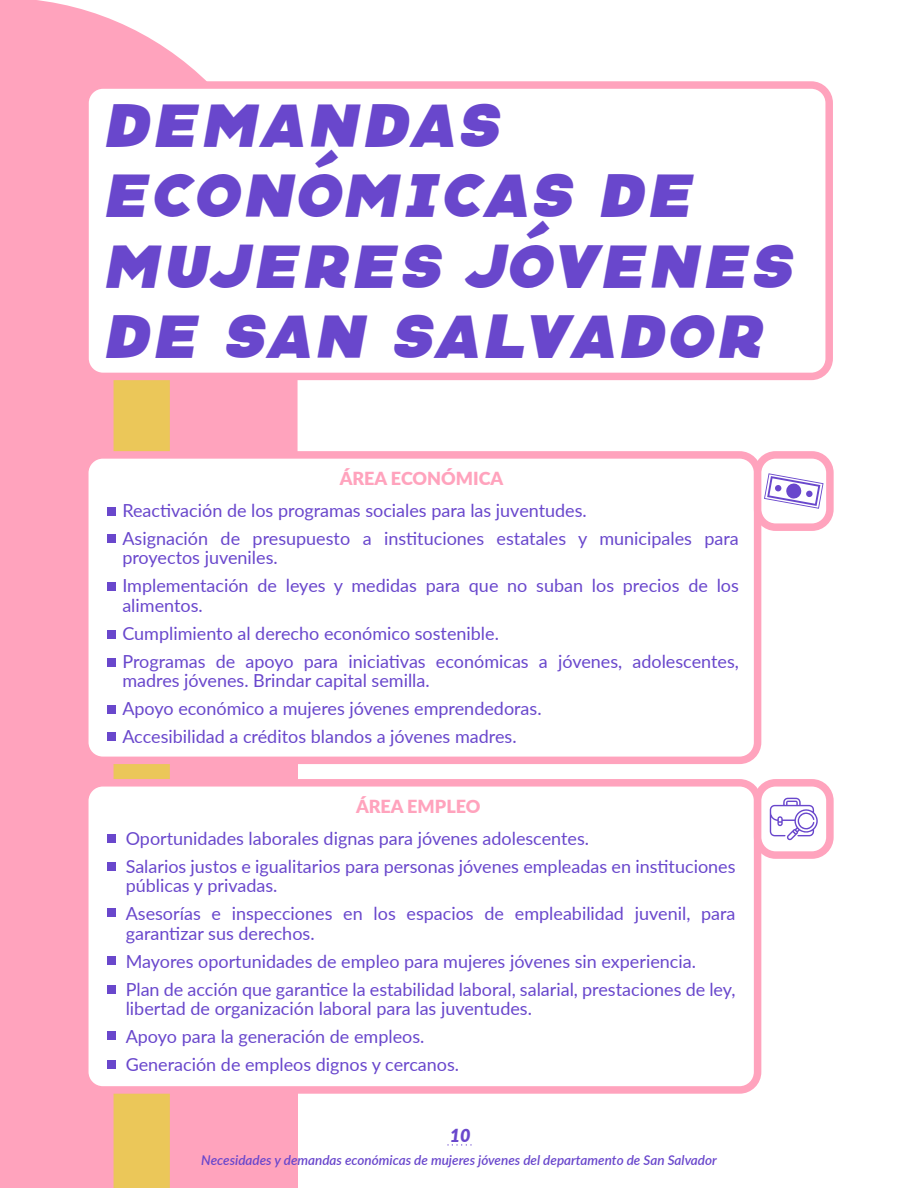
<style>
.page{position:relative;width:918px;height:1188px;background:#fff}
.page>*{position:absolute;margin:0;border:0;box-sizing:border-box;transform-origin:0 0}
.t1{font:italic 45px/70.5px "Neretto Sans";color:#6947cc}
.t2{font:18px/28px "Lato";color:#6947cc}
.t3{font:900 18px "Lato";color:#ffa3bd}
.t4{font:italic 900 18px "Lato";color:#6947cc}
.t5{font:italic 600 13.5px "Lato";color:#6947cc}
</style>
<div class="page">
<svg style="left:0;top:0;width:298px;height:593px;fill:#ffa3bd"></svg>
<div style="left:0;top:593px;width:298px;height:595px;background:#ffa3bd"></div>
<div style="left:114px;top:380px;width:56px;height:808px;background:#ebc759"></div>
<div style="left:85px;top:85px;width:744px;height:291px;background:#fff;border-radius:18px"></div>
<div style="left:81px;top:81px;width:752px;height:299px;border:8px solid #ffa3bd;border-radius:18px"></div>
<div style="left:85px;top:455px;width:673px;height:305px;background:#fff;border-radius:18px"></div>
<div style="left:81px;top:451px;width:680px;height:313px;border:8px solid #ffa3bd;border-radius:18px"></div>
<div style="left:107px;top:508px;width:9px;height:8px;background:#6947cc"></div>
<div style="left:107px;top:534px;width:9px;height:9px;background:#6947cc"></div>
<div style="left:107px;top:582px;width:9px;height:9px;background:#6947cc"></div>
<div style="left:107px;top:630px;width:9px;height:8px;background:#6947cc"></div>
<div style="left:107px;top:659px;width:9px;height:8px;background:#6947cc"></div>
<div style="left:107px;top:705px;width:9px;height:9px;background:#6947cc"></div>
<div style="left:107px;top:733px;width:9px;height:8px;background:#6947cc"></div>
<svg style="left:447px;top:1144px;width:25px;height:2px"></svg>
<div style="left:85px;top:783px;width:673px;height:307px;background:#fff;border-radius:18px"></div>
<div style="left:81px;top:779px;width:680px;height:315px;border:8px solid #ffa3bd;border-radius:18px"></div>
<div style="left:107px;top:834px;width:9px;height:9px;background:#6947cc"></div>
<div style="left:107px;top:862px;width:9px;height:9px;background:#6947cc"></div>
<div style="left:107px;top:908px;width:9px;height:9px;background:#6947cc"></div>
<div style="left:107px;top:956px;width:9px;height:9px;background:#6947cc"></div>
<div style="left:107px;top:986px;width:9px;height:8px;background:#6947cc"></div>
<div style="left:107px;top:1032px;width:9px;height:8px;background:#6947cc"></div>
<div style="left:107px;top:1060px;width:9px;height:8px;background:#6947cc"></div>
<div style="left:754px;top:779px;width:80px;height:80px;border:8px solid #ffa3bd;border-radius:18px"></div>
<svg style="left:770px;top:798px;width:48px;height:42px"></svg>
<div style="left:754px;top:451px;width:80px;height:80px;border:8px solid #ffa3bd;border-radius:18px"></div>
<svg style="left:764px;top:473px;width:60px;height:36px"></svg>
<h1 class="t1" style="left:100px;top:96px;width:693px">DEMANDAS<br>ECONÓMICAS DE<br>MUJERES JÓVENES<br>DE SAN SALVADOR</h1>
<p class="t3" style="left:340px;top:465px;width:165px">ÁREA ECONÓMICA</p>
<p class="t2" style="left:122px;top:495px;width:618px">Reactivación de los programas sociales para las juventudes.<br>Asignación de presupuesto a instituciones estatales y municipales para</p>
<p class="t2" style="left:122px;top:543px;width:618px">proyectos juveniles.<br>Implementación de leyes y medidas para que no suban los precios de los</p>
<p class="t2" style="left:122px;top:590px;width:618px">alimentos.<br>Cumplimiento al derecho económico sostenible.<br>Programas de apoyo para iniciativas económicas a jóvenes, adolescentes,</p>
<p class="t2" style="left:122px;top:666px;width:421px">madres jóvenes. Brindar capital semilla.<br>Apoyo económico a mujeres jóvenes emprendedoras.<br>Accesibilidad a créditos blandos a jóvenes madres.</p>
<p class="t3" style="left:356px;top:793px;width:126px">ÁREA EMPLEO</p>
<p class="t2" style="left:126px;top:823px;width:611px">Oportunidades laborales dignas para jóvenes adolescentes.<br>Salarios justos e igualitarios para personas jóvenes empleadas en instituciones</p>
<p class="t2" style="left:126px;top:871px;width:611px">públicas y privadas.<br>Asesorías e inspecciones en los espacios de empleabilidad juvenil, para</p>
<p class="t2" style="left:126px;top:918px;width:611px">garantizar sus derechos.<br>Mayores oportunidades de empleo para mujeres jóvenes sin experiencia.<br>Plan de acción que garantice la estabilidad laboral, salarial, prestaciones de ley,</p>
<p class="t2" style="left:126px;top:994px;width:408px">libertad de organización laboral para las juventudes.<br>Apoyo para la generación de empleos.<br>Generación de empleos dignos y cercanos.</p>
<p class="t4" style="left:450px;top:1122px;width:22px">10</p>
<p class="t5" style="left:201px;top:1150px;width:517px">Necesidades y demandas económicas de mujeres jóvenes del departamento de San Salvador</p>
</div>
